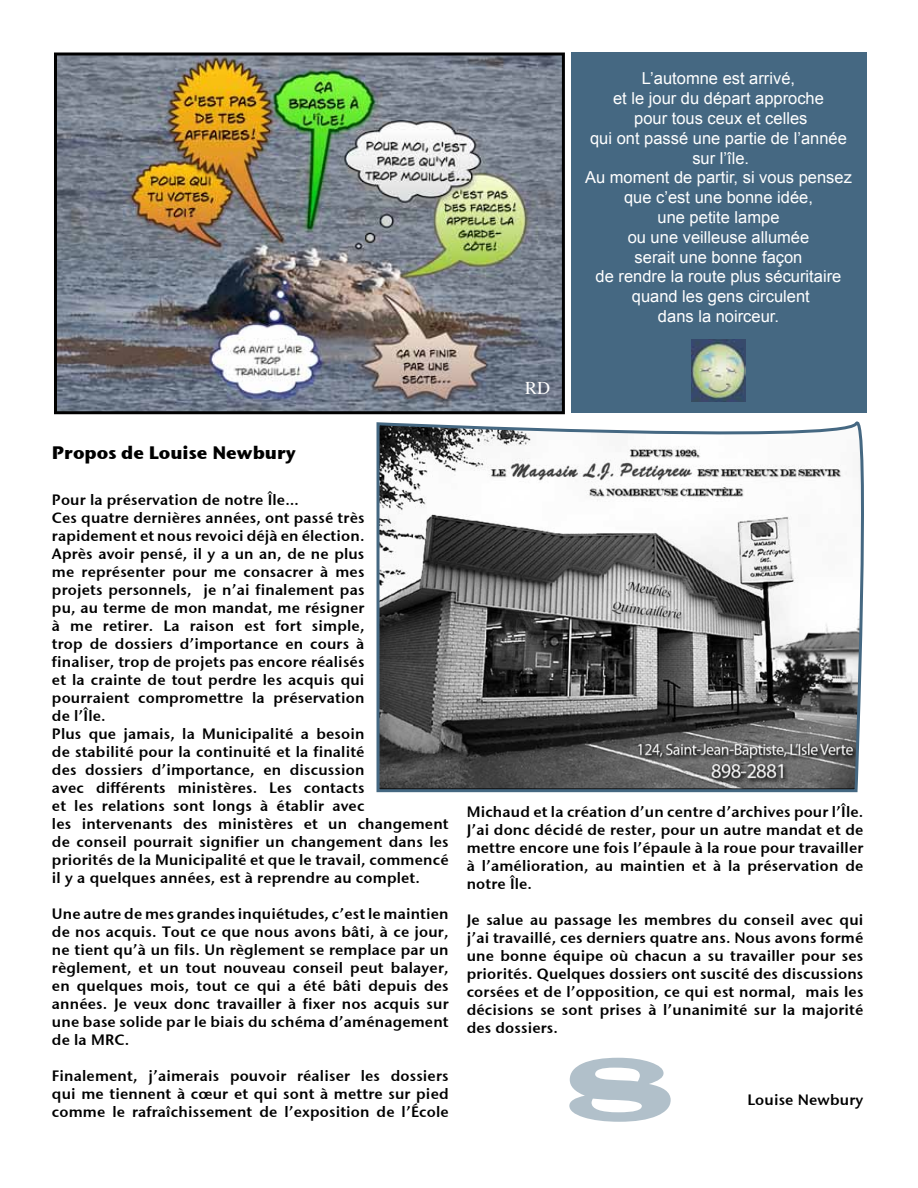
<style>
.page{position:relative;width:918px;height:1188px;background:#fff}
.page>*{position:absolute;margin:0;border:0;box-sizing:border-box;transform-origin:0 0}
.t1{font:90px "Latin Wide";color:#b1c0ca}
.t2{font:18px "Stone Sans OSITCTT Bold";color:#000}
.t3{font:18px "Times";color:#fff}
.t4{font:16.5px/19.8px "Arial";color:#fff;text-align:center}
.t5{font:15px/18px "Stone Sans Sem OSITCTT Semi";letter-spacing:.01em;color:#000;text-align:justify}
</style>
<div class="page">
<div style="left:571px;top:52px;width:295px;height:361px;background:#456882"></div>
<svg style="left:375px;top:403px;width:492px;height:390px"></svg>
<img style="left:58px;top:56px;width:503px;height:354px">
<div style="left:54px;top:52px;width:511px;height:362px;border:3px solid #000"></div>
<img style="left:692px;top:340px;width:53px;height:62px">
<p class="t4" style="left:585px;top:69px;width:268px">L’automne est arrivé,<br>et le jour du départ approche<br>pour tous ceux et celles<br>qui ont passé une partie de l’année sur l’île.<br>Au moment de partir, si vous pensez que c’est une bonne idée,<br>une petite lampe<br>ou une veilleuse allumée<br>serait une bonne façon<br>de rendre la route plus sécuritaire quand les gens circulent<br>dans la noirceur.</p>
<p class="t3" style="left:525px;top:372px;width:27px">RD</p>
<p class="t2" style="left:52px;top:441px;width:246px">Propos de Louise Newbury</p>
<p class="t5" style="left:52px;top:491px;width:398px;text-align:left">Pour la préservation de notre Île…<br>Ces quatre dernières années, ont passé très rapidement et nous revoici déjà en élection.<br>Après avoir pensé, il y a un an, de ne plus<br>me représenter pour me consacrer à mes<br>projets personnels, je n’ai finalement pas<br>pu, au terme de mon mandat, me résigner<br>à me retirer. La raison est fort simple,<br>trop de dossiers d’importance en cours à<br>finaliser, trop de projets pas encore réalisés<br>et la crainte de tout perdre les acquis qui<br>pourraient compromettre la préservation<br>de l’Île.<br>Plus que jamais, la Municipalité a besoin<br>de stabilité pour la continuité et la finalité<br>des dossiers d’importance, en discussion<br>avec différents ministères. Les contacts<br>et les relations sont longs à établir avec<br>les intervenants des ministères et un changement de conseil pourrait signifier un changement dans les priorités de la Municipalité et que le travail, commencé il y a quelques années, est à reprendre au complet.</p>
<p class="t5" style="left:52px;top:905px;width:398px">Une autre de mes grandes inquiétudes, c’est le maintien de nos acquis. Tout ce que nous avons bâti, à ce jour, ne tient qu’à un fils. Un règlement se remplace par un règlement, et un tout nouveau conseil peut balayer, en quelques mois, tout ce qui a été bâti depuis des années. Je veux donc travailler à fixer nos acquis sur une base solide par le biais du schéma d’aménagement de la MRC.</p>
<p class="t5" style="left:52px;top:1067px;width:398px">Finalement, j’aimerais pouvoir réaliser les dossiers qui me tiennent à cœur et qui sont à mettre sur pied comme le rafraîchissement de l’exposition de l’École</p>
<p class="t5" style="left:467px;top:803px;width:398px">Michaud et la création d’un centre d’archives pour l’Île.<br>J’ai donc décidé de rester, pour un autre mandat et de mettre encore une fois l’épaule à la roue pour travailler à l’amélioration, au maintien et à la préservation de notre Île.</p>
<p class="t5" style="left:467px;top:911px;width:398px">Je salue au passage les membres du conseil avec qui j’ai travaillé, ces derniers quatre ans. Nous avons formé une bonne équipe où chacun a su travailler pour ses priorités. Quelques dossiers ont suscité des discussions corsées et de l’opposition, ce qui est normal, mais les décisions se sont prises à l’unanimité sur la majorité des dossiers.</p>
<h1 class="t1" style="left:565px;top:1033px;width:112px">8</h1>
<p class="t5" style="left:748px;top:1091px;width:117px">Louise Newbury</p>
</div>
